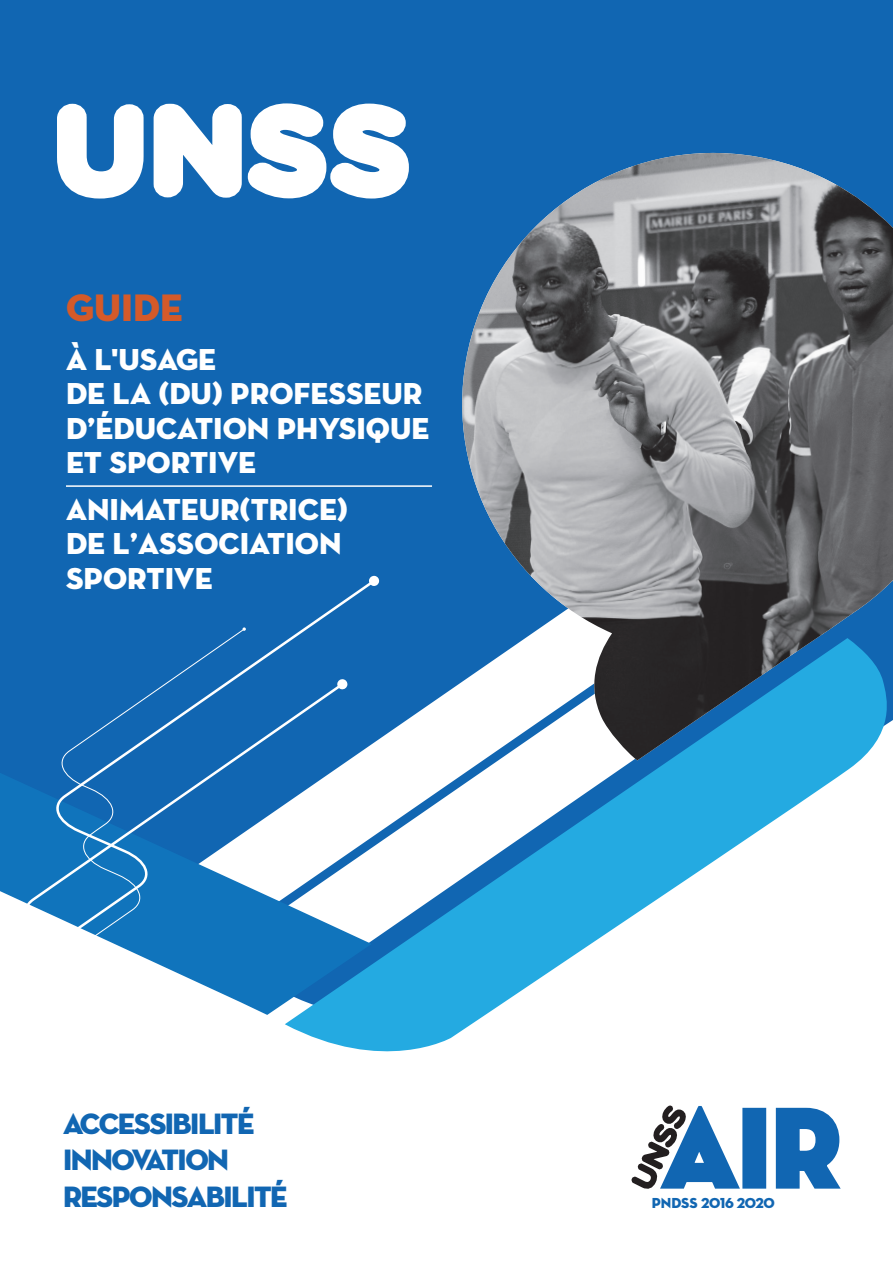
<style>
.page{position:relative;width:893px;height:1263px;background:#fff}
.page>*{position:absolute;margin:0;border:0;box-sizing:border-box;transform-origin:0 0}
.t1{font:39px "Neutra Disp Titling";color:#d45a29}
.t2{font:30.9px/34.5px "Neutra Disp Titling";color:#fff}
.t3{font:30px/36.6px "Neutra Disp Titling";letter-spacing:-.05em;color:#1166b2}
.t4{font:14.85px "Neutra Disp Titling";letter-spacing:-.02em;color:#1166b2}
</style>
<div class="page">
<div style="left:0;top:0;width:893px;height:424px;background:#1166b2"></div>
<div style="left:0;top:424px;width:166px;height:71px;background:#1166b2"></div>
<svg style="left:378px;top:950px;width:204px;height:102px;fill:#24aae1"></svg>
<div style="left:166px;top:424px;width:104px;height:71px;background:#1166b2"></div>
<svg style="left:270px;top:424px;width:590px;height:526px"></svg>
<svg style="left:0;top:495px;width:378px;height:556px;background:#307dbe"></svg>
<div style="left:369px;top:575px;width:10px;height:11px;background:#fff;border-radius:5px"></div>
<svg style="left:246px;top:599px;width:100px;height:452px"></svg>
<svg style="left:337px;top:679px;width:11px;height:11px"></svg>
<svg style="left:0;top:564px;width:246px;height:487px"></svg>
<svg style="left:242px;top:627px;width:4px;height:4px"></svg>
<svg style="left:631px;top:1105px;width:210px;height:84px"></svg>
<svg style="left:57px;top:103px;width:352px;height:96px"></svg>
<img style="left:446px;top:153px;width:447px;height:607px">
<hr style="left:66px;top:485px;width:366px;height:2px;background:#fff">
<p class="t1" style="left:66px;top:283px;width:118px">GUIDE</p>
<p class="t2" style="left:66px;top:342px;width:365px">À L'USAGE<br>DE LA (DU) PROFESSEUR<br>D’ÉDUCATION PHYSIQUE<br>ET SPORTIVE</p>
<p class="t2" style="left:66px;top:492px;width:284px">ANIMATEUR(TRICE)<br>DE L’ASSOCIATION<br>SPORTIVE</p>
<p class="t3" style="left:63px;top:1105px;width:226px">ACCESSIBILITÉ<br>INNOVATION<br>RESPONSABILITÉ</p>
<p class="t4" style="left:652px;top:1194px;width:125px">PNDSS 2016 2020</p>
</div>
